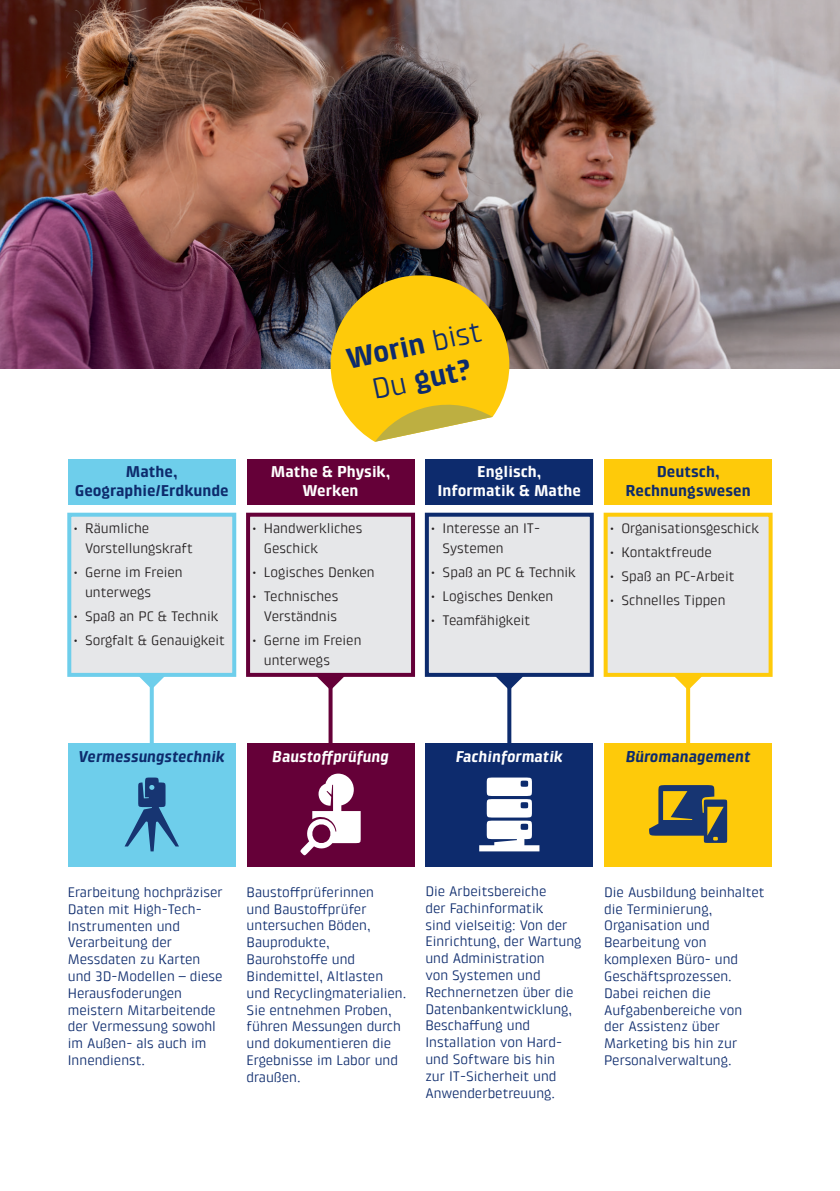
<style>
.page{position:relative;width:840px;height:1191px;background:#fff}
.page>*{position:absolute;margin:0;border:0;box-sizing:border-box;transform-origin:0 0}
.t1{font:700 29.2px/35.2px "Klint Pro";color:#0d2b6d;text-align:center}
.t2{font:700 16px/19.2px "Klint Pro";color:#0d2b6d;text-align:center}
.t3{font:700 16px/19.2px "Klint Pro";color:#fff;text-align:center}
.t4{font:italic 700 16px "Klint Pro";color:#0d2b6d}
.t5{font:italic 700 16px "Klint Pro";color:#fff}
.t6{font:14px/16.8px "Klint Pro";color:#0d2b6d}
.t7{font:14px/20px "Klint Pro";color:#231f20}
.s1{font-weight:400}
</style>
<div class="page">
<svg style="left:139px;top:677px;width:25px;height:12px"></svg>
<svg style="left:150px;top:684px;width:4px;height:59px"></svg>
<svg style="left:317px;top:677px;width:27px;height:13px"></svg>
<svg style="left:328px;top:685px;width:4px;height:58px"></svg>
<svg style="left:496px;top:677px;width:27px;height:13px"></svg>
<svg style="left:507px;top:685px;width:4px;height:58px"></svg>
<svg style="left:675px;top:677px;width:26px;height:13px"></svg>
<svg style="left:685px;top:685px;width:4px;height:58px"></svg>
<img style="left:0;top:0;width:839px;height:369px">
<div style="left:68px;top:459px;width:167px;height:46px;background:#6eceeb"></div>
<div style="left:246px;top:459px;width:168px;height:46px;background:#650038"></div>
<div style="left:425px;top:459px;width:168px;height:46px;background:#0d2b6d"></div>
<div style="left:603px;top:459px;width:168px;height:46px;background:#feca0a"></div>
<div style="left:67px;top:513px;width:169px;height:164px;background:#e6e7e9;border:4px solid #6eceeb"></div>
<div style="left:68px;top:743px;width:167px;height:123px;background:#6eceeb"></div>
<div style="left:246px;top:743px;width:168px;height:123px;background:#650038"></div>
<div style="left:425px;top:743px;width:168px;height:123px;background:#0d2b6d"></div>
<div style="left:246px;top:513px;width:169px;height:164px;background:#e6e7e9;border:4px solid #650038"></div>
<div style="left:603px;top:513px;width:169px;height:164px;background:#e6e7e9;border:4px solid #feca0a"></div>
<div style="left:424px;top:513px;width:169px;height:164px;background:#e6e7e9;border:4px solid #0d2b6d"></div>
<div style="left:603px;top:743px;width:168px;height:123px;background:#feca0a"></div>
<svg style="left:300px;top:773px;width:60px;height:83px"></svg>
<svg style="left:124px;top:777px;width:55px;height:74px"></svg>
<svg style="left:649px;top:785px;width:77px;height:58px"></svg>
<svg style="left:479px;top:777px;width:60px;height:74px"></svg>
<svg style="left:322px;top:267px;width:190px;height:175px"></svg>
<h1 class="t1" style="left:343px;top:342px;width:139px;rotate:-12deg">Worin <span class="s1">bist<br>Du</span> gut?</h1>
<p class="t2" style="left:75px;top:462px;width:155px">Mathe,<br>Geographie/Erdkunde</p>
<p class="t2" style="left:625px;top:462px;width:126px">Deutsch,<br>Rechnungswesen</p>
<p class="t3" style="left:271px;top:462px;width:121px">Mathe &amp; Physik,<br>Werken</p>
<p class="t3" style="left:437px;top:462px;width:145px">Englisch,<br>Informatik &amp; Mathe</p>
<p class="t7" style="left:85px;top:518px;width:109px;text-indent:-11px">• Räumliche<br>Vorstellungskraft</p>
<p class="t7" style="left:85px;top:562px;width:99px;text-indent:-11px">• Gerne im Freien unterwegs</p>
<p class="t7" style="left:74px;top:606px;width:146px">• Spaß an PC &amp; Technik</p>
<p class="t7" style="left:74px;top:630px;width:153px">• Sorgfalt &amp; Genauigkeit</p>
<p class="t7" style="left:264px;top:518px;width:100px;text-indent:-11px">• Handwerkliches<br>Geschick</p>
<p class="t7" style="left:252px;top:562px;width:124px">• Logisches Denken</p>
<p class="t7" style="left:252px;top:586px;width:87px;text-align:right">• Technisches<br>Verständnis</p>
<p class="t7" style="left:264px;top:630px;width:99px;text-indent:-11px">• Gerne im Freien unterwegs</p>
<p class="t7" style="left:442px;top:518px;width:99px;text-indent:-11px">• Interesse an IT-<br>Systemen</p>
<p class="t7" style="left:431px;top:562px;width:146px">• Spaß an PC &amp; Technik</p>
<p class="t7" style="left:431px;top:586px;width:124px">• Logisches Denken</p>
<p class="t7" style="left:431px;top:610px;width:100px">• Teamfähigkeit</p>
<p class="t7" style="left:609px;top:518px;width:150px">• Organisationsgeschick</p>
<p class="t7" style="left:609px;top:542px;width:103px">• Kontaktfreude</p>
<p class="t7" style="left:609px;top:566px;width:126px">• Spaß an PC-Arbeit</p>
<p class="t7" style="left:609px;top:590px;width:117px">• Schnelles Tippen</p>
<p class="t4" style="left:79px;top:747px;width:148px">Vermessungstechnik</p>
<p class="t5" style="left:272px;top:747px;width:118px">Baustoffprüfung</p>
<p class="t5" style="left:455px;top:747px;width:109px">Fachinformatik</p>
<p class="t4" style="left:625px;top:747px;width:126px">Büromanagement</p>
<p class="t6" style="left:68px;top:883px;width:156px">Erarbeitung hochpräziser<br>Daten mit High-Tech-<br>Instrumenten und<br>Verarbeitung der<br>Messdaten zu Karten und 3D-Modellen – diese<br>Herausfoderungen meistern Mitarbeitende der Vermessung sowohl im Außen- als auch im<br>Innendienst.</p>
<p class="t6" style="left:246px;top:883px;width:161px">Baustoffprüferinnen<br>und Baustoffprüfer untersuchen Böden,<br>Bauprodukte,<br>Baurohstoffe und<br>Bindemittel, Altlasten und Recyclingmaterialien.<br>Sie entnehmen Proben, führen Messungen durch und dokumentieren die<br>Ergebnisse im Labor und draußen.</p>
<p class="t6" style="left:425px;top:882px;width:158px">Die Arbeitsbereiche<br>der Fachinformatik<br>sind vielseitig: Von der<br>Einrichtung, der Wartung und Administration<br>von Systemen und<br>Rechnernetzen über die<br>Datenbankentwicklung,<br>Beschaffung und<br>Installation von Hard&shy;und Software bis hin<br>zur IT-Sicherheit und<br>Anwenderbetreuung.</p>
<p class="t6" style="left:604px;top:883px;width:162px">Die Ausbildung beinhaltet die Terminierung,<br>Organisation und<br>Bearbeitung von komplexen Büro- und<br>Geschäftsprozessen.<br>Dabei reichen die<br>Aufgabenbereiche von der Assistenz über<br>Marketing bis hin zur<br>Personalverwaltung.</p>
</div>
